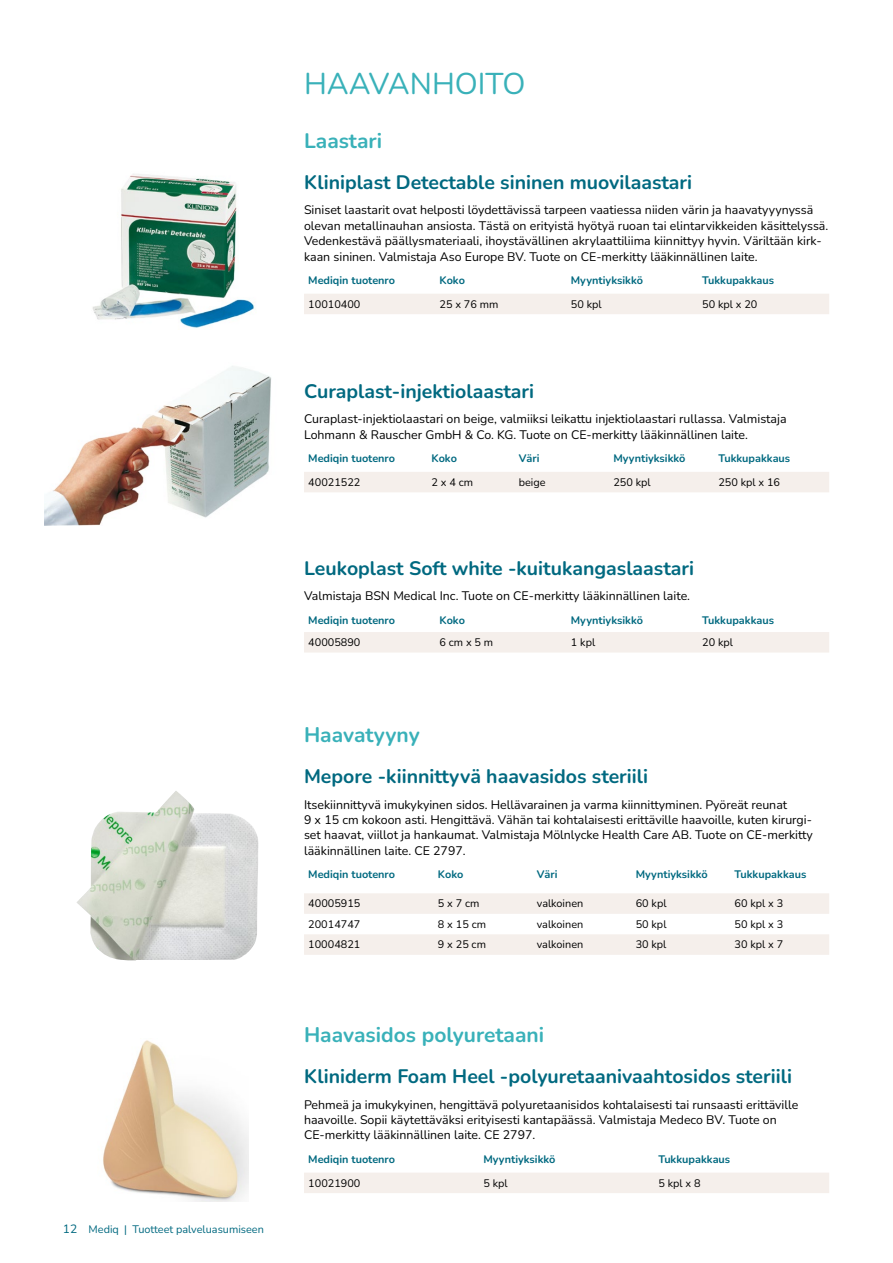
<style>
.page{position:relative;width:893px;height:1263px;background:#fff}
.page>*{position:absolute;margin:0;border:0;box-sizing:border-box;transform-origin:0 0}
.t1{font:30px "Nunito";color:#39b1b9}
.t2{font:700 21px "Nunito";color:#39b1b9}
.t3{font:700 19.5px "Nunito";color:#006980}
.t4{font:12.3px/15.3px "Nunito";color:#000}
.t5{font:700 10.8px "Nunito";color:#006980}
.t6{font:10.8px "Nunito";color:#000}
.t7{font:10.8px "Nunito";color:#006980}
.s1{font-size:12px}
</style>
<div class="page">
<div style="left:304px;top:472px;width:525px;height:20px;background:#f5efeb"></div>
<img style="left:44px;top:366px;width:228px;height:160px">
<img style="left:92px;top:174px;width:163px;height:154px">
<div style="left:304px;top:294px;width:525px;height:20px;background:#f5efeb"></div>
<div style="left:304px;top:632px;width:525px;height:20px;background:#f5efeb"></div>
<img style="left:76px;top:791px;width:183px;height:170px">
<svg style="left:304px;top:893px;width:525px;height:62px"></svg>
<img style="left:103px;top:1040px;width:146px;height:161px">
<div style="left:304px;top:1173px;width:525px;height:20px;background:#f5efeb"></div>
<p class="t7" style="left:63px;top:1222px;width:202px"><span class="s1">12</span> Mediq | Tuotteet palveluasumiseen</p>
<h1 class="t1" style="left:304px;top:63px;width:223px">HAAVANHOITO</h1>
<h2 class="t2" style="left:304px;top:126px;width:80px">Laastari</h2>
<h3 class="t3" style="left:304px;top:169px;width:390px">Kliniplast Detectable sininen muovilaastari</h3>
<p class="t4" style="left:304px;top:202px;width:526px">Siniset laastarit ovat helposti löydettävissä tarpeen vaatiessa niiden värin ja haavatyyynyssä olevan metallinauhan ansiosta. Tästä on erityistä hyötyä ruoan tai elintarvikkeiden käsittelyssä.<br>Vedenkestävä päällysmateriaali, ihoystävällinen akrylaattiliima kiinnittyy hyvin. Väriltään kirk&shy;kaan sininen. Valmistaja Aso Europe BV. Tuote on CE-merkitty lääkinnällinen laite.</p>
<p class="t5" style="left:308px;top:273px;width:88px">Mediqin tuotenro</p>
<p class="t5" style="left:440px;top:273px;width:27px">Koko</p>
<p class="t5" style="left:571px;top:273px;width:74px">Myyntiyksikkö</p>
<p class="t5" style="left:702px;top:273px;width:73px">Tukkupakkaus</p>
<p class="t6" style="left:308px;top:297px;width:54px">10010400</p>
<p class="t6" style="left:440px;top:297px;width:60px">25 x 76 mm</p>
<p class="t6" style="left:571px;top:297px;width:32px">50 kpl</p>
<p class="t6" style="left:702px;top:297px;width:57px">50 kpl x 20</p>
<h3 class="t3" style="left:304px;top:378px;width:232px">Curaplast-injektiolaastari</h3>
<p class="t4" style="left:304px;top:411px;width:484px">Curaplast-injektiolaastari on beige, valmiiksi leikattu injektiolaastari rullassa. Valmistaja<br>Lohmann &amp; Rauscher GmbH &amp; Co. KG. Tuote on CE-merkitty lääkinnällinen laite.</p>
<p class="t5" style="left:308px;top:451px;width:88px">Mediqin tuotenro</p>
<p class="t5" style="left:432px;top:451px;width:27px">Koko</p>
<p class="t5" style="left:519px;top:451px;width:22px">Väri</p>
<p class="t5" style="left:613px;top:451px;width:74px">Myyntiyksikkö</p>
<p class="t5" style="left:718px;top:451px;width:73px">Tukkupakkaus</p>
<p class="t6" style="left:308px;top:475px;width:54px">40021522</p>
<p class="t6" style="left:432px;top:475px;width:43px">2 x 4 cm</p>
<p class="t6" style="left:519px;top:475px;width:28px">beige</p>
<p class="t6" style="left:613px;top:475px;width:39px">250 kpl</p>
<p class="t6" style="left:718px;top:475px;width:63px">250 kpl x 16</p>
<h3 class="t3" style="left:304px;top:554px;width:392px">Leukoplast Soft white -kuitukangaslaastari</h3>
<p class="t5" style="left:308px;top:612px;width:88px">Mediqin tuotenro</p>
<p class="t5" style="left:440px;top:612px;width:27px">Koko</p>
<p class="t5" style="left:571px;top:612px;width:74px">Myyntiyksikkö</p>
<p class="t5" style="left:702px;top:612px;width:73px">Tukkupakkaus</p>
<p class="t6" style="left:308px;top:635px;width:54px">40005890</p>
<p class="t6" style="left:440px;top:635px;width:55px">6 cm x 5 m</p>
<p class="t6" style="left:571px;top:635px;width:26px">1 kpl</p>
<p class="t6" style="left:702px;top:635px;width:32px">20 kpl</p>
<p class="t4" style="left:304px;top:587px;width:388px">Valmistaja BSN Medical Inc. Tuote on CE-merkitty lääkinnällinen laite.</p>
<h2 class="t2" style="left:304px;top:720px;width:117px">Haavatyyny</h2>
<h3 class="t3" style="left:304px;top:763px;width:346px">Mepore -kiinnittyvä haavasidos steriili</h3>
<p class="t4" style="left:304px;top:796px;width:510px">Itsekiinnittyvä imukykyinen sidos. Hellävarainen ja varma kiinnittyminen. Pyöreät reunat<br>9 x 15 cm kokoon asti. Hengittävä. Vähän tai kohtalaisesti erittäville haavoille, kuten kirurgi&shy;set haavat, viillot ja hankaumat. Valmistaja Mölnlycke Health Care AB. Tuote on CE-merkitty lääkinnällinen laite. CE 2797.</p>
<p class="t5" style="left:308px;top:867px;width:88px">Mediqin tuotenro</p>
<p class="t5" style="left:438px;top:867px;width:27px">Koko</p>
<p class="t5" style="left:537px;top:867px;width:22px">Väri</p>
<p class="t5" style="left:636px;top:867px;width:74px">Myyntiyksikkö</p>
<p class="t5" style="left:735px;top:867px;width:73px">Tukkupakkaus</p>
<p class="t6" style="left:308px;top:896px;width:54px">40005915</p>
<p class="t6" style="left:438px;top:896px;width:43px">5 x 7 cm</p>
<p class="t6" style="left:537px;top:896px;width:48px">valkoinen</p>
<p class="t6" style="left:636px;top:896px;width:32px">60 kpl</p>
<p class="t6" style="left:735px;top:896px;width:50px">60 kpl x 3</p>
<p class="t6" style="left:308px;top:917px;width:54px">20014747</p>
<p class="t6" style="left:438px;top:917px;width:50px">8 x 15 cm</p>
<p class="t6" style="left:537px;top:917px;width:48px">valkoinen</p>
<p class="t6" style="left:636px;top:917px;width:32px">50 kpl</p>
<p class="t6" style="left:734px;top:917px;width:50px">50 kpl x 3</p>
<p class="t6" style="left:308px;top:937px;width:54px">10004821</p>
<p class="t6" style="left:438px;top:937px;width:50px">9 x 25 cm</p>
<p class="t6" style="left:537px;top:937px;width:48px">valkoinen</p>
<p class="t6" style="left:636px;top:937px;width:32px">30 kpl</p>
<p class="t6" style="left:734px;top:937px;width:50px">30 kpl x 7</p>
<h2 class="t2" style="left:304px;top:1020px;width:242px">Haavasidos polyuretaani</h2>
<h3 class="t3" style="left:304px;top:1063px;width:489px">Kliniderm Foam Heel -polyuretaanivaahtosidos steriili</h3>
<p class="t4" style="left:304px;top:1096px;width:496px">Pehmeä ja imukykyinen, hengittävä polyuretaanisidos kohtalaisesti tai runsaasti erittäville haavoille. Sopii käytettäväksi erityisesti kantapäässä. Valmistaja Medeco BV. Tuote on<br>CE-merkitty lääkinnällinen laite. CE 2797.</p>
<p class="t5" style="left:308px;top:1152px;width:88px">Mediqin tuotenro</p>
<p class="t5" style="left:483px;top:1152px;width:74px">Myyntiyksikkö</p>
<p class="t5" style="left:658px;top:1152px;width:73px">Tukkupakkaus</p>
<p class="t6" style="left:308px;top:1175px;width:54px">10021900</p>
<p class="t6" style="left:483px;top:1175px;width:26px">5 kpl</p>
<p class="t6" style="left:658px;top:1175px;width:44px">5 kpl x 8</p>
</div>
